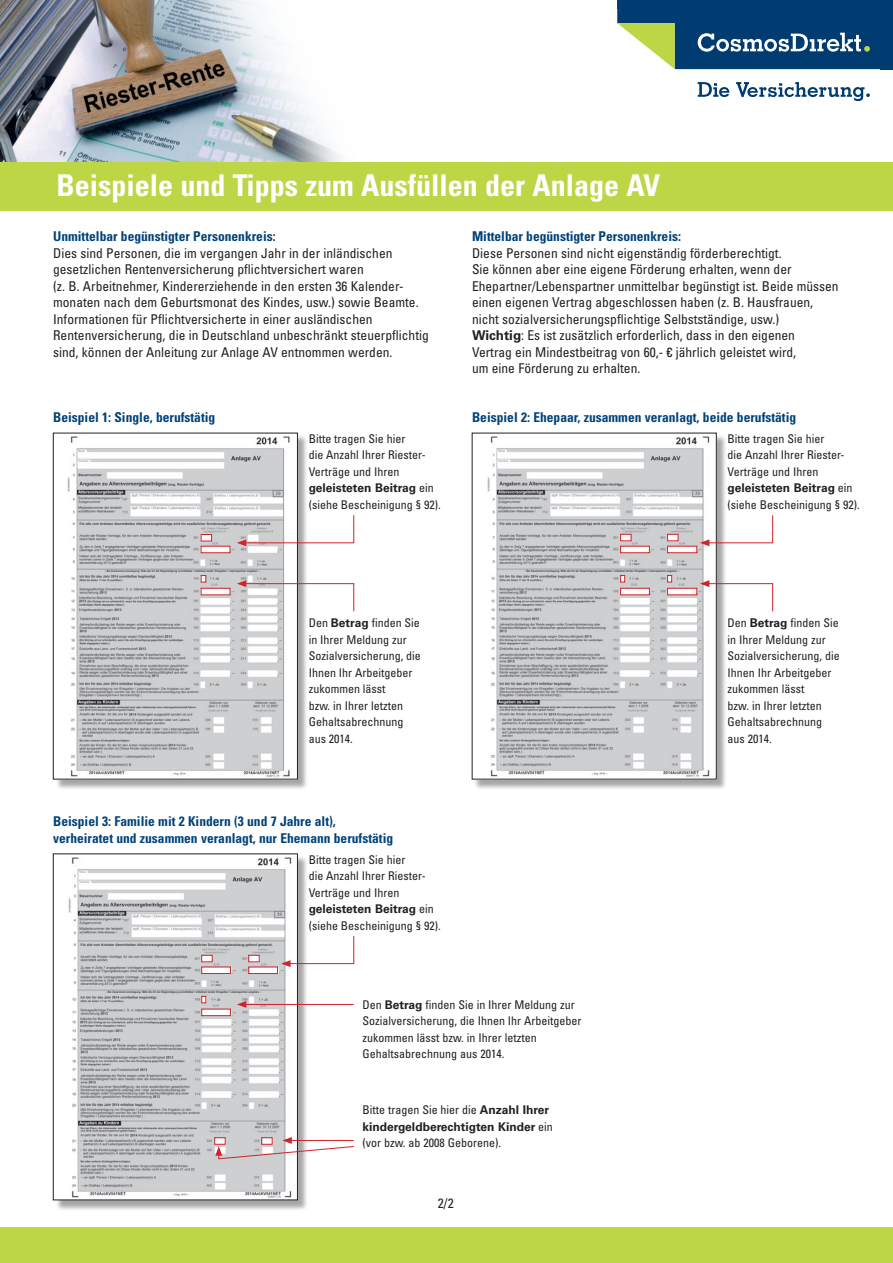
<style>
.page{position:relative;width:893px;height:1263px;background:#fff}
.page>*{position:absolute;margin:0;border:0;box-sizing:border-box;transform-origin:0 0}
._02_Sub_12_5_14{font:700 condensed 30px "Univers LT Std";color:#fff}
._02_Sub_12_5_14-2{font:condensed 13.5px/16.5px "Univers";color:#231f20}
._02_Sub_12_5_14-3{font:700 condensed 13.5px/16.5px "Univers";color:#004279}
._03_Copy_9_12{font:condensed 13.5px "Univers LT Std";color:#231f20}
._02_Sub_12_5_14-4{font:condensed 12px/16.5px "Univers";color:#231f20}
.s1{font-weight:700;color:#004279}
.s2{font-family:"Univers CE";font-weight:700;font-stretch:normal}
</style>
<div class="page">
<img style="left:0;top:0;width:367px;height:163px">
<div style="left:0;top:163px;width:893px;height:48px;background:#bcd646"></div>
<div style="left:0;top:1227px;width:893px;height:36px;background:#bcd646"></div>
<svg style="left:617px;top:0;width:276px;height:69px;background:#2f6181"></svg>
<svg style="left:698px;top:82px;width:31px;height:15px"></svg>
<svg style="left:736px;top:82px;width:134px;height:19px"></svg>
<div style="left:55px;top:435px;width:254px;height:355px;background:#231f20;opacity:.4"></div>
<img style="left:55px;top:435px;width:241px;height:342px">
<div style="left:53px;top:433px;width:245px;height:346px;border:1px solid #231f20"></div>
<svg style="left:200px;top:534px;width:31px;height:19px"></svg>
<svg style="left:200px;top:575px;width:31px;height:21px"></svg>
<svg style="left:237px;top:514px;width:118px;height:32px"></svg>
<svg style="left:237px;top:580px;width:118px;height:32px"></svg>
<div style="left:474px;top:435px;width:253px;height:355px;background:#231f20;opacity:.4"></div>
<img style="left:474px;top:435px;width:240px;height:342px">
<svg style="left:620px;top:533px;width:30px;height:20px"></svg>
<svg style="left:620px;top:575px;width:30px;height:21px"></svg>
<svg style="left:667px;top:514px;width:106px;height:39px"></svg>
<svg style="left:667px;top:575px;width:106px;height:37px"></svg>
<div style="left:55px;top:855px;width:254px;height:356px;background:#231f20;opacity:.4"></div>
<img style="left:55px;top:856px;width:241px;height:342px">
<div style="left:53px;top:854px;width:245px;height:346px;border:1px solid #231f20"></div>
<svg style="left:201px;top:954px;width:30px;height:20px"></svg>
<svg style="left:201px;top:995px;width:30px;height:21px"></svg>
<svg style="left:248px;top:935px;width:107px;height:39px"></svg>
<hr style="left:244px;top:1004px;width:110px;height:1px;background:#d1232a">
<svg style="left:237px;top:1001px;width:9px;height:7px"></svg>
<svg style="left:214px;top:1137px;width:140px;height:22px"></svg>
<p class="_02_Sub_12_5_14" style="left:57px;top:167px;width:605px">Beispiele und Tipps zum Ausfüllen der Anlage AV</p>
<p class="_02_Sub_12_5_14-2" style="left:53px;top:228px;width:377px"><span class="s1">Unmittelbar begünstigter Personenkreis:<br></span>Dies sind Personen, die im vergangen Jahr in der inländischen gesetzlichen Rentenversicherung pflichtversichert waren<br>(z. B. Arbeitnehmer, Kindererziehende in den ersten 36 Kalender&shy;monaten nach dem Geburtsmonat des Kindes, usw.) sowie Beamte.<br>Informationen für Pflichtversicherte in einer ausländischen Rentenversicherung, die in Deutschland unbeschränkt steuerpflichtig sind, können der Anleitung zur Anlage AV entnommen werden.</p>
<p class="_02_Sub_12_5_14-2" style="left:472px;top:228px;width:368px"><span class="s1">Mittelbar begünstigter Personenkreis:<br></span>Diese Personen sind nicht eigenständig förderberechtigt.<br>Sie können aber eine eigene Förderung erhalten, wenn der Ehepartner/Lebenspartner unmittelbar begünstigt ist. Beide müssen einen eigenen Vertrag abgeschlossen haben (z. B. Hausfrauen, nicht sozialversicherungspflichtige Selbstständige, usw.)<br><span class="s2">Wichtig</span>: Es ist zusätzlich erforderlich, dass in den eigenen<br>Vertrag ein Mindestbeitrag von 60,- € jährlich geleistet wird,<br>um eine Förderung zu erhalten.</p>
<p class="_02_Sub_12_5_14-3" style="left:53px;top:409px;width:164px">Beispiel 1: Single, berufstätig</p>
<p class="_02_Sub_12_5_14-4" style="left:309px;top:430px;width:134px">Bitte tragen Sie hier<br>die Anzahl Ihrer Riester-<br>Verträge und Ihren <span class="s2">geleisteten Beitrag</span> ein (siehe Bescheinigung § 92).</p>
<p class="_02_Sub_12_5_14-3" style="left:472px;top:409px;width:326px">Beispiel 2: Ehepaar, zusammen veranlagt, beide berufstätig</p>
<p class="_02_Sub_12_5_14-4" style="left:728px;top:430px;width:134px">Bitte tragen Sie hier<br>die Anzahl Ihrer Riester-<br>Verträge und Ihren <span class="s2">geleisteten Beitrag</span> ein (siehe Bescheinigung § 92).</p>
<p class="_02_Sub_12_5_14-4" style="left:309px;top:614px;width:114px">Den <span class="s2">Betrag</span> finden Sie in Ihrer Meldung zur<br>Sozialversicherung, die<br>Ihnen Ihr Arbeitgeber zukommen lässt<br>bzw. in Ihrer letzten<br>Gehaltsabrechnung aus 2014.</p>
<p class="_02_Sub_12_5_14-3" style="left:53px;top:813px;width:341px">Beispiel 3: Familie mit 2 Kindern (3 und 7 Jahre alt), verheiratet und zusammen veranlagt, nur Ehemann berufstätig</p>
<p class="_02_Sub_12_5_14-4" style="left:309px;top:851px;width:134px">Bitte tragen Sie hier<br>die Anzahl Ihrer Riester-<br>Verträge und Ihren <span class="s2">geleisteten Beitrag</span> ein (siehe Bescheinigung § 92).</p>
<p class="_02_Sub_12_5_14-4" style="left:362px;top:996px;width:221px">Den <span class="s2">Betrag</span> finden Sie in Ihrer Meldung zur Sozialversicherung, die Ihnen Ihr Arbeitgeber zukommen lässt bzw. in Ihrer letzten Gehaltsabrechnung aus 2014.</p>
<p class="_02_Sub_12_5_14-4" style="left:362px;top:1102px;width:192px">Bitte tragen Sie hier die <span class="s2">Anzahl Ihrer kindergeldberechtigten Kinder</span> ein (vor bzw. ab 2008 Geborene).</p>
<p class="_03_Copy_9_12" style="left:438px;top:1194px;width:17px">2/2</p>
<p class="_02_Sub_12_5_14-4" style="left:728px;top:614px;width:114px">Den <span class="s2">Betrag</span> finden Sie in Ihrer Meldung zur<br>Sozialversicherung, die<br>Ihnen Ihr Arbeitgeber zukommen lässt<br>bzw. in Ihrer letzten<br>Gehaltsabrechnung aus 2014.</p>
</div>
